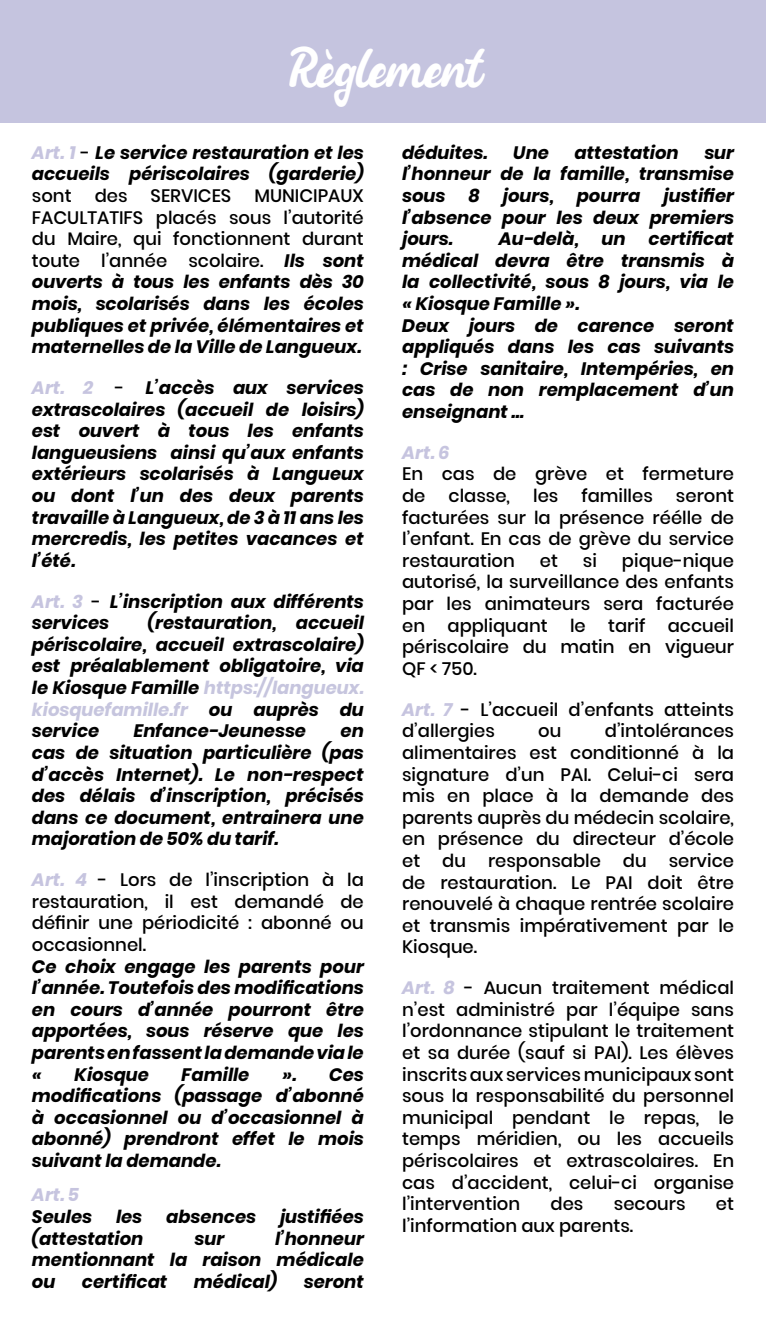
<style>
.page{position:relative;width:766px;height:1340px;background:#fff}
.page>*{position:absolute;margin:0;border:0;box-sizing:border-box;transform-origin:0 0}
.t1{font:47.25px "Sweet Chili";letter-spacing:-.02em;color:#fff}
.t2{font:700 42.75px "Segoe Print";color:#fff}
.t3{font:italic 700 18px/21.6px "Poppins";color:#000;text-align:justify}
.t4{font:500 18px/21.6px "Poppins";color:#000;text-align:justify}
.t5{font:italic 700 18px "Poppins";color:#c6c4df}
.s1{color:#c6c4df}
.s2{font-weight:500;font-style:normal}
.s3{color:#c6c5de}
.s4{font-weight:700;font-style:italic;color:#c6c4df}
</style>
<div class="page">
<div style="left:0;top:0;width:765px;height:122px;background:#c5c4df"></div>
<h2 class="t2" style="left:270px;top:24px;width:227px">Règlement</h2>
<h1 class="t1" style="left:287px;top:34px;width:193px">Règlement</h1>
<p class="t3" style="left:32px;top:142px;width:333px"><span class="s1">Art. 1</span> <span class="s2">-</span> Le service restauration et les accueils périscolaires (garderie)</p>
<p class="t4" style="left:32px;top:185px;width:41px">sont</p>
<p class="t4" style="left:95px;top:185px;width:34px">des</p>
<p class="t4" style="left:150px;top:185px;width:82px">SERVICES</p>
<p class="t3" style="left:32px;top:185px;width:333px;text-indent:222px"><span class="s2">MUNICIPAUX FACULTATIFS placés sous l’autorité du Maire, qui fonctionnent durant toute l’année scolaire.</span> Ils sont ouverts à tous les enfants dès 30 mois, scolarisés dans les écoles publiques et privée, élémentaires et maternelles de la Ville de Langueux.</p>
<p class="t3" style="left:32px;top:377px;width:333px"><span class="s1">Art. 2</span> <span class="s2">-</span> L’accès aux services extrascolaires (accueil de loisirs) est ouvert à tous les enfants langueusiens ainsi qu’aux enfants extérieurs scolarisés à Langueux ou dont l’un des deux parents travaille à Langueux, de 3 à 11 ans les mercredis, les petites vacances et l’été.</p>
<p class="t3" style="left:32px;top:590px;width:333px"><span class="s1">Art. 3</span> <span class="s2">-</span> L’inscription aux différents services</p>
<p class="t3" style="left:32px;top:612px;width:333px;text-indent:116px">(restauration, accueil périscolaire, accueil extrascolaire) est préalablement obligatoire, via le Kiosque Famille <span class="s3">https://langueux. kiosquefamille.fr</span> ou auprès du service</p>
<p class="t3" style="left:134px;top:720px;width:174px">Enfance-Jeunesse</p>
<p class="t3" style="left:32px;top:720px;width:333px;text-indent:308px">en cas de situation particulière (pas d’accès Internet). Le non-respect des délais d’inscription, précisés dans ce document, entrainera une majoration de 50% du tarif.</p>
<p class="t4" style="left:32px;top:869px;width:333px"><span class="s4">Art. 4</span> - Lors de l’inscription à la restauration, il est demandé de définir une périodicité : abonné ou occasionnel.</p>
<p class="t3" style="left:32px;top:955px;width:333px">Ce choix engage les parents pour l’année. Toutefois des modifications en cours d’année pourront être apportées, sous réserve que les parents en fassent la demande via le «</p>
<p class="t3" style="left:75px;top:1063px;width:76px">Kiosque</p>
<p class="t3" style="left:182px;top:1063px;width:69px">Famille</p>
<p class="t3" style="left:282px;top:1063px;width:16px">».</p>
<p class="t3" style="left:32px;top:1063px;width:333px;text-indent:297px">Ces modifications (passage d’abonné à occasionnel ou d’occasionnel à abonné) prendront effet le mois suivant la demande.</p>
<p class="t5" style="left:32px;top:1184px;width:48px">Art. 5</p>
<p class="t3" style="left:32px;top:1205px;width:62px">Seules</p>
<p class="t3" style="left:116px;top:1205px;width:28px">les</p>
<p class="t3" style="left:166px;top:1205px;width:91px">absences</p>
<p class="t3" style="left:280px;top:1205px;width:85px">justifiées</p>
<p class="t3" style="left:32px;top:1227px;width:113px">(attestation</p>
<p class="t3" style="left:194px;top:1227px;width:31px">sur</p>
<p class="t3" style="left:32px;top:1227px;width:333px;text-indent:243px">l’honneur mentionnant la raison médicale ou</p>
<p class="t3" style="left:82px;top:1270px;width:87px">certificat</p>
<p class="t3" style="left:194px;top:1270px;width:85px">médical)</p>
<p class="t3" style="left:304px;top:1270px;width:61px">seront</p>
<p class="t3" style="left:402px;top:142px;width:87px">déduites.</p>
<p class="t3" style="left:513px;top:142px;width:37px">Une</p>
<p class="t3" style="left:574px;top:142px;width:106px">attestation</p>
<p class="t3" style="left:402px;top:142px;width:333px;text-indent:302px">sur l’honneur de la famille, transmise sous</p>
<p class="t3" style="left:402px;top:185px;width:333px;text-indent:261px">justifier l’absence pour les deux premiers jours.</p>
<p class="t3" style="left:468px;top:185px;width:13px">8</p>
<p class="t3" style="left:502px;top:185px;width:52px">jours,</p>
<p class="t3" style="left:576px;top:185px;width:65px">pourra</p>
<p class="t3" style="left:498px;top:228px;width:81px">Au-delà,</p>
<p class="t3" style="left:601px;top:228px;width:26px">un</p>
<p class="t3" style="left:402px;top:228px;width:333px;text-align:left;text-indent:246px">certificat médical devra être transmis à la collectivité, sous 8 jours, via le « Kiosque Famille ».<br>Deux jours de carence seront appliqués dans les cas suivants : Crise sanitaire, Intempéries, en cas de non remplacement d’un enseignant …</p>
<p class="t5" style="left:402px;top:442px;width:49px">Art. 6</p>
<p class="t4" style="left:402px;top:463px;width:333px">En cas de grève et fermeture de</p>
<p class="t4" style="left:448px;top:485px;width:63px">classe,</p>
<p class="t4" style="left:533px;top:485px;width:27px">les</p>
<p class="t4" style="left:581px;top:485px;width:73px">familles</p>
<p class="t4" style="left:402px;top:485px;width:333px;text-indent:274px">seront facturées sur la présence réélle de l’enfant. En cas de grève du service restauration</p>
<p class="t4" style="left:402px;top:550px;width:333px;text-indent:220px">pique-nique autorisé, la surveillance des enfants par les animateurs sera facturée en appliquant le tarif accueil périscolaire du matin en vigueur QF &lt; 750.</p>
<p class="t4" style="left:402px;top:698px;width:333px"><span class="s4">Art. 7</span> - L’accueil d’enfants atteints d’allergies</p>
<p class="t4" style="left:539px;top:550px;width:20px">et</p>
<p class="t4" style="left:582px;top:550px;width:16px">si</p>
<p class="t4" style="left:402px;top:720px;width:333px;text-indent:203px">d’intolérances alimentaires est conditionné à la signature d’un PAI. Celui-ci sera mis en place à la demande des parents auprès du médecin scolaire, en présence du directeur d’école et du responsable du service de restauration. Le PAI doit être renouvelé à chaque rentrée scolaire et transmis impérativement par le Kiosque.</p>
<p class="t4" style="left:402px;top:977px;width:333px"><span class="s4">Art. 8</span> - Aucun traitement médical n’est administré par l’équipe sans l’ordonnance stipulant le traitement et sa durée (sauf si PAI). Les élèves inscrits aux services municipaux sont sous la responsabilité du personnel municipal pendant le repas, le temps méridien, ou les accueils périscolaires et extrascolaires. En cas d’accident, celui-ci organise l’intervention</p>
<p class="t4" style="left:538px;top:720px;width:25px">ou</p>
<p class="t4" style="left:550px;top:1193px;width:34px">des</p>
<p class="t4" style="left:613px;top:1193px;width:73px">secours</p>
<p class="t4" style="left:715px;top:1193px;width:20px">et</p>
<p class="t4" style="left:402px;top:1214px;width:233px">l’information aux parents.</p>
</div>
